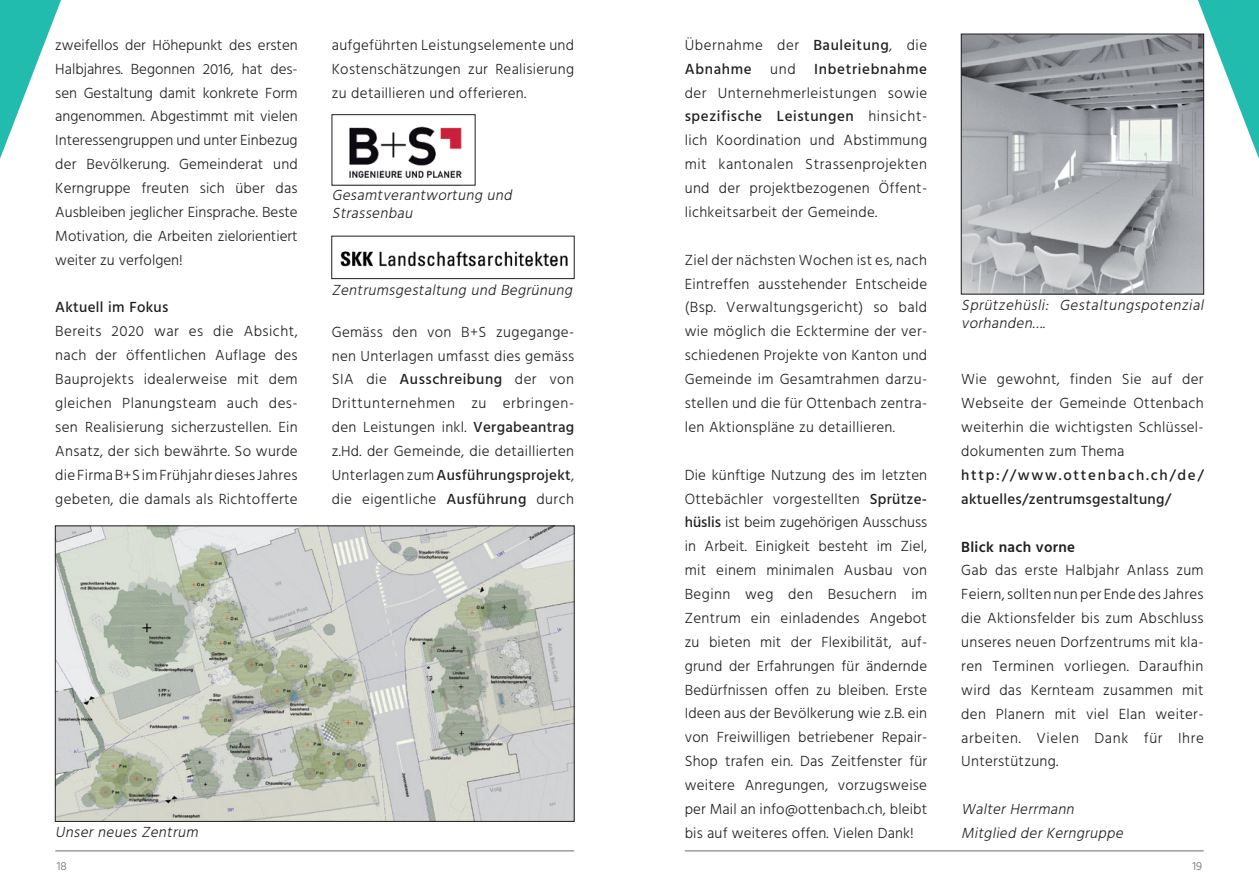
<style>
.page{position:relative;width:1259px;height:893px;background:#fff}
.page>*{position:absolute;margin:0;border:0;box-sizing:border-box;transform-origin:0 0}
.Lauftext{font:300 15px/23.9px "Hind";letter-spacing:.02em;color:#231f20;text-align:justify}
.Bildunterschrift{font:italic 300 15px/18px "Hind";color:#231f20}
.Lauftext-2{font:500 15px/23.9px "Hind";letter-spacing:.02em;color:#231f20}
.Autor{font:italic 300 15px "Hind";color:#231f20}
.Titel_3{font:600 15px "Hind";letter-spacing:.02em;color:#231f20}
.t1{font:300 12px "Hind";color:#6c6d70}
.s1{font-weight:500}
</style>
<div class="page">
<hr style="left:685px;top:851px;width:518px;height:1px;background:#6c6d70">
<hr style="left:55px;top:851px;width:519px;height:1px;background:#6c6d70">
<svg style="left:0;top:0;width:61px;height:159px"></svg>
<img style="left:57px;top:528px;width:515px;height:292px">
<div style="left:55px;top:526px;width:519px;height:296px;border:1px solid #231f20"></div>
<img style="left:349px;top:126px;width:113px;height:52px">
<div style="left:332px;top:114px;width:143px;height:71px;border:1px solid #231f20"></div>
<img style="left:340px;top:251px;width:228px;height:16px">
<div style="left:331px;top:236px;width:243px;height:43px;border:1px solid #231f20"></div>
<svg style="left:1198px;top:0;width:61px;height:159px"></svg>
<img style="left:963px;top:36px;width:238px;height:256px">
<div style="left:961px;top:34px;width:242px;height:260px;border:1px solid #231f20"></div>
<p class="Lauftext" style="left:55px;top:34px;width:244px">zweifellos der Höhepunkt des ersten Halbjahres. Begonnen 2016, hat des&shy;sen Gestaltung damit konkrete Form angenommen. Abgestimmt mit vielen Interessengruppen und unter Einbezug der Bevölkerung. Gemeinderat und Kerngruppe freuten sich über das Ausbleiben jeglicher Einsprache. Beste Motivation, die Arbeiten zielorientiert weiter zu verfolgen!</p>
<p class="Lauftext-2" style="left:55px;top:296px;width:115px">Aktuell im Fokus</p>
<p class="Lauftext" style="left:55px;top:320px;width:244px">Bereits 2020 war es die Absicht, nach der öffentlichen Auflage des Bauprojekts idealerweise mit dem gleichen Planungsteam auch des&shy;sen Realisierung sicherzustellen. Ein Ansatz, der sich bewährte. So wurde die Firma B+S im Frühjahr dieses Jahres gebeten, die damals als Richtofferte</p>
<p class="Lauftext" style="left:332px;top:34px;width:244px">aufgeführten Leistungselemente und Kostenschätzungen zur Realisierung zu detaillieren und offerieren.</p>
<p class="Bildunterschrift" style="left:332px;top:187px;width:185px">Gesamtverantwortung und<br>Strassenbau</p>
<p class="Bildunterschrift" style="left:332px;top:282px;width:246px">Zentrumsgestaltung und Begrünung</p>
<p class="Lauftext" style="left:332px;top:321px;width:244px">Gemäss den von B+S zugegange&shy;nen Unterlagen umfasst dies gemäss SIA die <span class="s1">Ausschreibung</span> der von Drittunternehmen zu erbringen&shy;den Leistungen inkl. <span class="s1">Vergabeantrag </span>z.Hd. der Gemeinde, die detaillierten Unterlagen zum <span class="s1">Ausführungsprojekt</span>, die eigentliche <span class="s1">Ausführung</span> durch</p>
<p class="Bildunterschrift" style="left:55px;top:824px;width:148px">Unser neues Zentrum</p>
<p class="Lauftext" style="left:685px;top:34px;width:244px">Übernahme der <span class="s1">Bauleitung</span>, die <span class="s1">Abnahme</span> und <span class="s1">Inbetriebnahme </span>der Unternehmerleistungen sowie <span class="s1">spezifische Leistungen</span> hinsicht&shy;lich Koordination und Abstimmung mit kantonalen Strassenprojekten und der projektbezogenen Öffent&shy;lichkeitsarbeit der Gemeinde.</p>
<p class="Lauftext" style="left:685px;top:249px;width:244px">Ziel der nächsten Wochen ist es, nach Eintreffen ausstehender Entscheide (Bsp. Verwaltungsgericht) so bald wie möglich die Ecktermine der ver&shy;schiedenen Projekte von Kanton und Gemeinde im Gesamtrahmen darzu&shy;stellen und die für Ottenbach zentra&shy;len Aktionspläne zu detaillieren.</p>
<p class="Lauftext" style="left:685px;top:464px;width:244px">Die künftige Nutzung des im letzten Ottebächler vorgestellten <span class="s1">Sprütze&shy;hüslis</span> ist beim zugehörigen Ausschuss in Arbeit. Einigkeit besteht im Ziel, mit einem minimalen Ausbau von Beginn weg den Besuchern im Zentrum ein einladendes Angebot zu bieten mit der Flexibilität, auf&shy;grund der Erfahrungen für ändernde Bedürfnissen offen zu bleiben. Erste Ideen aus der Bevölkerung wie z.B. ein von Freiwilligen betriebener Repair-Shop trafen ein. Das Zeitfenster für weitere Anregungen, vorzugsweise per Mail an info@ottenbach.ch, bleibt bis auf weiteres offen. Vielen Dank!</p>
<p class="Bildunterschrift" style="left:961px;top:297px;width:248px">Sprützehüsli: Gestaltungspotenzial vorhanden….</p>
<p class="Lauftext" style="left:961px;top:368px;width:244px">Wie gewohnt, finden Sie auf der Webseite der Gemeinde Ottenbach weiterhin die wichtigsten Schlüssel&shy;dokumenten zum Thema</p>
<p class="Lauftext-2" style="left:961px;top:464px;width:244px">http://www.ottenbach.ch/de/ aktuelles/zentrumsgestaltung/</p>
<p class="Titel_3" style="left:961px;top:536px;width:115px">Blick nach vorne</p>
<p class="Lauftext" style="left:961px;top:559px;width:244px">Gab das erste Halbjahr Anlass zum Feiern, sollten nun per Ende des Jahres die Aktionsfelder bis zum Abschluss unseres neuen Dorfzentrums mit kla&shy;ren Terminen vorliegen. Daraufhin wird das Kernteam zusammen mit den Planern mit viel Elan weiter&shy;arbeiten. Vielen Dank für Ihre Unterstützung.</p>
<p class="Autor" style="left:961px;top:799px;width:118px">WalterHerrmann</p>
<p class="Autor" style="left:961px;top:823px;width:167px">Mitglied derKerngruppe</p>
<p class="t1" style="left:57px;top:858px;width:12px">18</p>
<p class="t1" style="left:1192px;top:858px;width:11px">19</p>
</div>
